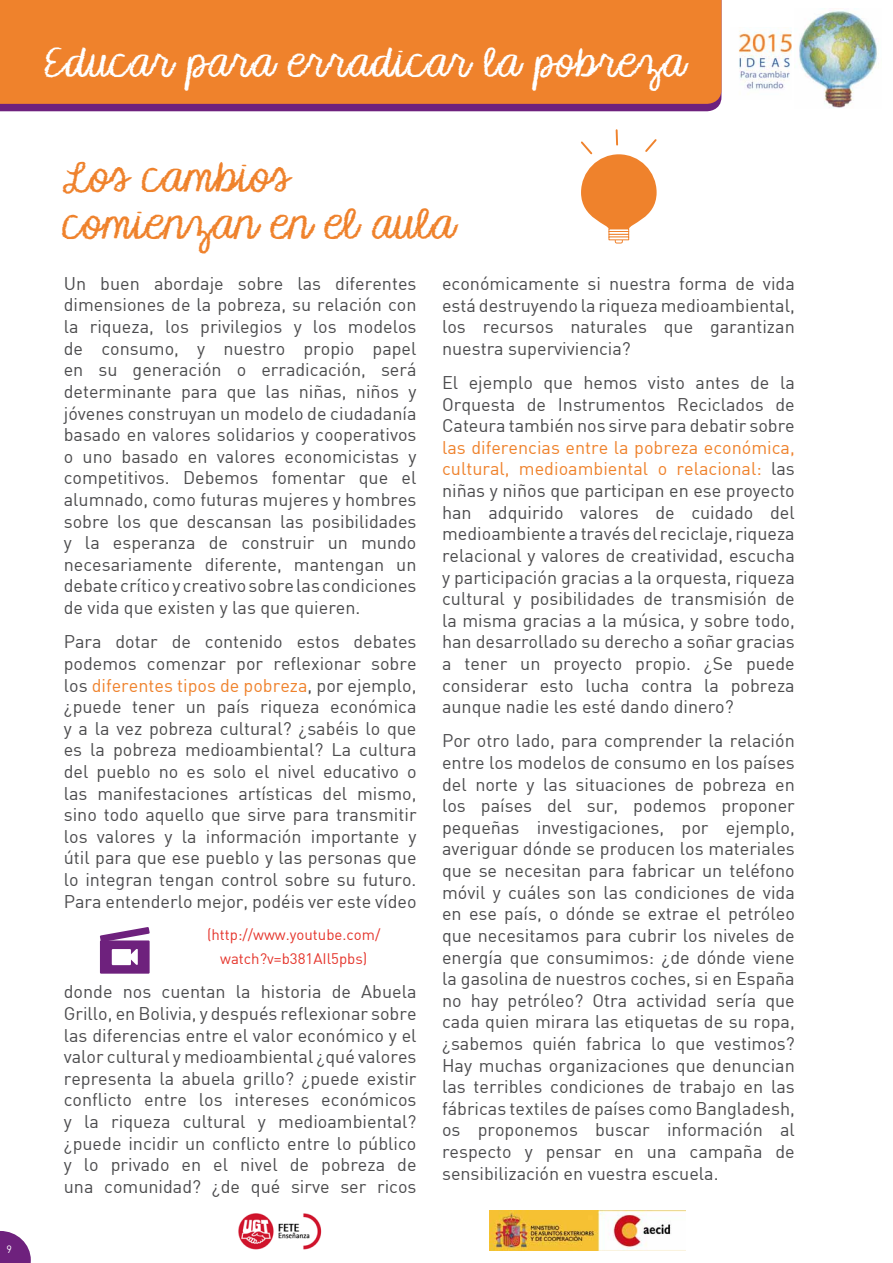
<style>
.page{position:relative;width:893px;height:1263px;background:#fff}
.page>*{position:absolute;margin:0;border:0;box-sizing:border-box;transform-origin:0 0}
.t1{font:40.5px/46.5px "KG Makes You Stronger";letter-spacing:.03em;color:#ef822c}
.t2{font:39px "KG Makes You Stronger";letter-spacing:.04em;color:#fff}
.t3{font:18px/21.6px "DIN";color:#4b4b4d;text-align:justify}
.t4{font:15px/24px "DIN";color:#e5352c;text-align:center}
.t5{font:10.5px "DIN";color:#fff}
.s1{color:#ef822c}
</style>
<div class="page">
<div style="left:0;top:104px;width:720px;height:7px;background:#6e217d"></div>
<div style="left:0;top:0;width:721px;height:104px;background:#ef822c"></div>
<img style="left:489px;top:1211px;width:196px;height:40px">
<img style="left:238px;top:1213px;width:84px;height:37px">
<svg style="left:0;top:1231px;width:31px;height:32px"></svg>
<img style="left:799px;top:11px;width:78px;height:97px">
<img style="left:738px;top:31px;width:54px;height:58px">
<div style="left:615px;top:237px;width:8px;height:6px;border:1px solid #ef822c;border-radius:2px"></div>
<svg style="left:581px;top:129px;width:76px;height:112px"></svg>
<div style="left:100px;top:940px;width:50px;height:34px;background:#6e217d"></div>
<svg style="left:100px;top:927px;width:50px;height:15px"></svg>
<svg style="left:112px;top:949px;width:26px;height:16px"></svg>
<p class="t5" style="left:6px;top:1242px;width:7px">9</p>
<h2 class="t2" style="left:44px;top:39px;width:641px">Educar para erradicar la pobreza</h2>
<h1 class="t1" style="left:62px;top:157px;width:393px">Los cambios comienzan en el aula</h1>
<p class="t3" style="left:64px;top:272px;width:354px">Un buen abordaje sobre las diferentes dimensiones de la pobreza, su relación con la riqueza, los privilegios y los modelos de consumo, y nuestro propio papel en su generación o erradicación, será determinante para que las niñas, niños y jóvenes construyan un modelo de ciudadanía basado en valores solidarios y cooperativos o uno basado en valores economicistas y competitivos. Debemos fomentar que el alumnado, como futuras mujeres y hombres sobre los que descansan las posibilidades y la esperanza de construir un mundo necesariamente diferente, mantengan un debate crítico y creativo sobre las condiciones de vida que existen y las que quieren.</p>
<p class="t3" style="left:64px;top:631px;width:354px">Para dotar de contenido estos debates podemos comenzar por reflexionar sobre los <span class="s1">diferentes tipos de pobreza</span>, por ejemplo, ¿puede tener un país riqueza económica y a la vez pobreza cultural? ¿sabéis lo que es la pobreza medioambiental? La cultura del pueblo no es solo el nivel educativo o las manifestaciones artísticas del mismo, sino todo aquello que sirve para transmitir los valores y la información importante y útil para que ese pueblo y las personas que lo integran tengan control sobre su futuro.<br>Para entenderlo mejor, podéis ver este vídeo</p>
<p class="t4" style="left:207px;top:922px;width:175px">(http://www.youtube.com/ watch?v=b381AIl5pbs)</p>
<p class="t3" style="left:64px;top:981px;width:354px">donde nos cuentan la historia de Abuela Grillo, en Bolivia, y después reflexionar sobre las diferencias entre el valor económico y el valor cultural y medioambiental ¿qué valores representa la abuela grillo? ¿puede existir conflicto entre los intereses económicos y la riqueza cultural y medioambiental? ¿puede incidir un conflicto entre lo público y lo privado en el nivel de pobreza de una comunidad? ¿de qué sirve ser ricos</p>
<p class="t3" style="left:442px;top:272px;width:354px">económicamente si nuestra forma de vida está destruyendo la riqueza medioambiental, los recursos naturales que garantizan nuestra superviviencia?</p>
<p class="t3" style="left:442px;top:371px;width:354px">El ejemplo que hemos visto antes de la Orquesta de Instrumentos Reciclados de Cateura también nos sirve para debatir sobre</p>
<p class="t3" style="left:442px;top:436px;width:354px"><span class="s1">las diferencias entre la pobreza económica, cultural, medioambiental o relacional:</span> las niñas y niños que participan en ese proyecto han adquirido valores de cuidado del medioambiente a través del reciclaje, riqueza relacional y valores de creatividad, escucha y participación gracias a la orquesta, riqueza cultural y posibilidades de transmisión de la misma gracias a la música, y sobre todo, han desarrollado su derecho a soñar gracias a tener un proyecto propio. ¿Se puede considerar esto lucha contra la pobreza aunque nadie les esté dando dinero?</p>
<p class="t3" style="left:442px;top:730px;width:354px">Por otro lado, para comprender la relación entre los modelos de consumo en los países del norte y las situaciones de pobreza en los países del sur, podemos proponer pequeñas investigaciones, por ejemplo, averiguar dónde se producen los materiales que se necesitan para fabricar un teléfono móvil y cuáles son las condiciones de vida en ese país, o dónde se extrae el petróleo que necesitamos para cubrir los niveles de energía que consumimos: ¿de dónde viene la gasolina de nuestros coches, si en España no hay petróleo? Otra actividad sería que cada quien mirara las etiquetas de su ropa, ¿sabemos quién fabrica lo que vestimos?<br>Hay muchas organizaciones que denuncian las terribles condiciones de trabajo en las fábricas textiles de países como Bangladesh, os proponemos buscar información al respecto y pensar en una campaña de sensibilización en vuestra escuela.</p>
</div>
